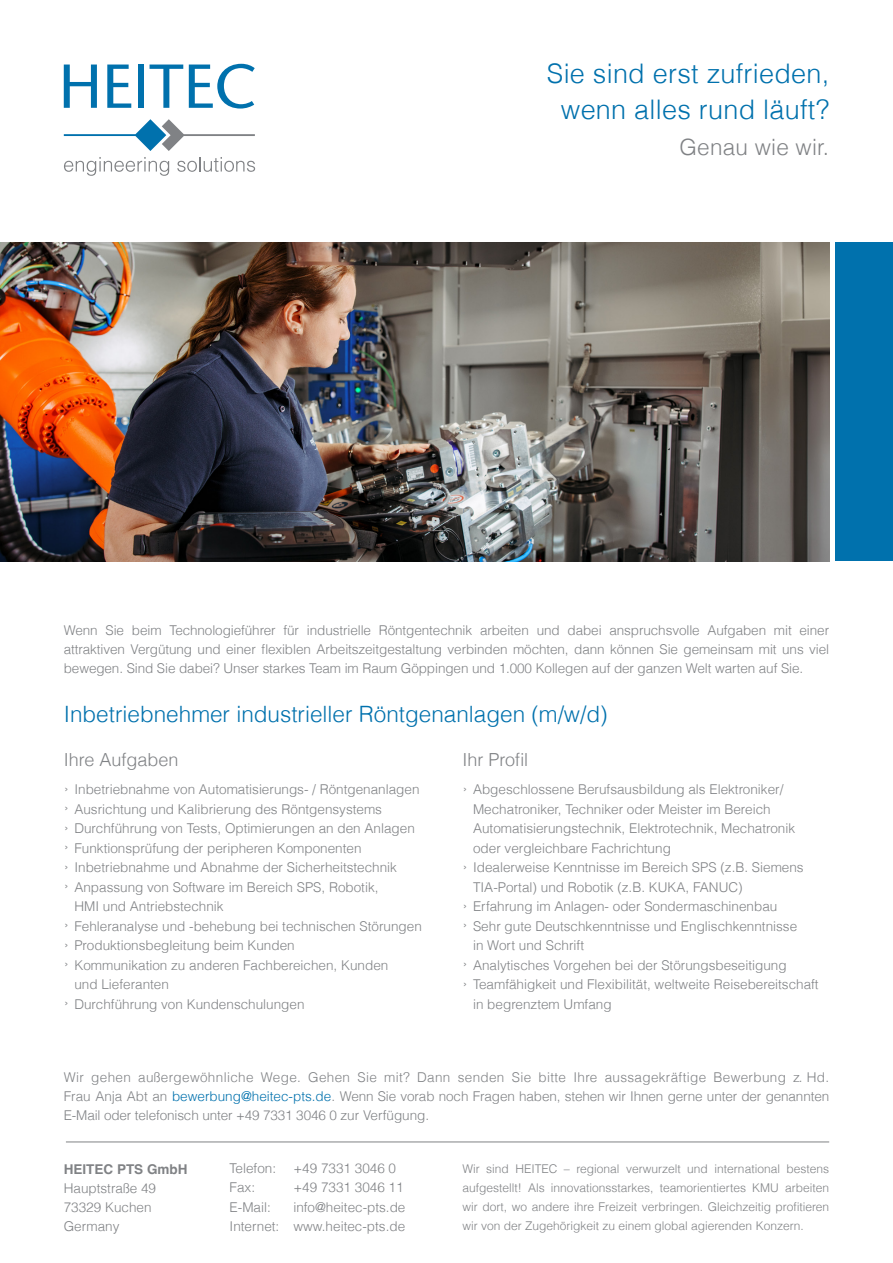
<style>
.page{position:relative;width:893px;height:1263px;background:#fff}
.page>*{position:absolute;margin:0;border:0;box-sizing:border-box;transform-origin:0 0}
.t1{font:300 27px/36px "Helvetica";letter-spacing:.01em;color:#0071ad;text-align:center}
.t2{font:300 22.5px "Helvetica";color:#0071ad}
.t3{font:300 22.5px "Helvetica";letter-spacing:.01em;color:#808285}
.t4{font:300 18px "Helvetica";color:#808285}
.t5{font:300 13.5px/19.2px "Helvetica";color:#808285;text-align:justify}
.t6{font:700 13.5px "Helvetica";color:#808285}
.t7{font:300 12px/19.2px "Helvetica";color:#808285;text-align:justify}
.s1{color:#0071ad}
</style>
<div class="page">
<svg style="left:64px;top:119px;width:191px;height:32px"></svg>
<svg style="left:64px;top:65px;width:33px;height:43px"></svg>
<svg style="left:107px;top:65px;width:24px;height:43px"></svg>
<div style="left:138px;top:65px;width:6px;height:43px;background:#0071ad"></div>
<svg style="left:150px;top:65px;width:33px;height:43px"></svg>
<svg style="left:189px;top:64px;width:66px;height:45px"></svg>
<svg style="left:64px;top:157px;width:105px;height:19px"></svg>
<svg style="left:177px;top:157px;width:78px;height:15px"></svg>
<div style="left:836px;top:242px;width:57px;height:319px;background:#0071ad"></div>
<hr style="left:66px;top:1142px;width:763px;height:1px;background:#808285">
<img style="left:0;top:242px;width:829px;height:319px">
<h1 class="t1" style="left:547px;top:55px;width:284px">Sie sind erst zufrieden, wenn alles rund läuft?</h1>
<h2 class="t3" style="left:679px;top:133px;width:151px">Genau wie wir.</h2>
<p class="t5" style="left:64px;top:620px;width:767px">Wenn Sie beim Technologieführer für industrielle Röntgentechnik arbeiten und dabei anspruchsvolle Aufgaben mit einer attraktiven Vergütung und einer flexiblen Arbeitszeitgestaltung verbinden möchten, dann können Sie gemeinsam mit uns viel bewegen. Sind Sie dabei? Unser starkes Team im Raum Göppingen und 1.000 Kollegen auf der ganzen Welt warten auf Sie.</p>
<h2 class="t2" style="left:64px;top:700px;width:545px">Inbetriebnehmer industrieller Röntgenanlagen (m/w/d)</h2>
<h3 class="t4" style="left:64px;top:748px;width:116px">Ihre Aufgaben</h3>
<p class="t5" style="left:64px;top:780px;width:357px">› Inbetriebnahme von Automatisierungs- / Röntgenanlagen</p>
<p class="t5" style="left:64px;top:799px;width:320px">› Ausrichtung und Kalibrierung des Röntgensystems</p>
<p class="t5" style="left:64px;top:818px;width:353px">› Durchführung von Tests, Optimierungen an den Anlagen</p>
<p class="t5" style="left:64px;top:838px;width:299px">› Funktionsprüfung der peripheren Komponenten</p>
<p class="t5" style="left:64px;top:857px;width:335px">› Inbetriebnahme und Abnahme der Sicherheitstechnik</p>
<p class="t5" style="left:64px;top:877px;width:316px">› Anpassung von Software im Bereich SPS, Robotik,</p>
<p class="t5" style="left:74px;top:896px;width:151px">HMI und Antriebstechnik</p>
<p class="t5" style="left:64px;top:916px;width:360px">› Fehleranalyse und -behebung bei technischen Störungen</p>
<p class="t5" style="left:64px;top:935px;width:232px">› Produktionsbegleitung beim Kunden</p>
<p class="t5" style="left:64px;top:955px;width:326px">› Kommunikation zu anderen Fachbereichen, Kunden</p>
<p class="t5" style="left:74px;top:974px;width:96px">und Lieferanten</p>
<p class="t5" style="left:64px;top:994px;width:242px">› Durchführung von Kundenschulungen</p>
<h3 class="t4" style="left:462px;top:748px;width:67px">Ihr Profil</h3>
<p class="t5" style="left:462px;top:780px;width:322px">› Abgeschlossene Berufsausbildung als Elektroniker/</p>
<p class="t5" style="left:473px;top:799px;width:299px">Mechatroniker, Techniker oder Meister im Bereich</p>
<p class="t5" style="left:473px;top:818px;width:324px">Automatisierungstechnik, Elektrotechnik, Mechatronik</p>
<p class="t5" style="left:473px;top:838px;width:199px">oder vergleichbare Fachrichtung</p>
<p class="t5" style="left:462px;top:857px;width:343px">› Idealerweise Kenntnisse im Bereich SPS (z.B. Siemens</p>
<p class="t5" style="left:473px;top:877px;width:271px">TIA-Portal) und Robotik (z.B. KUKA, FANUC)</p>
<p class="t5" style="left:462px;top:896px;width:316px">› Erfahrung im Anlagen- oder Sondermaschinenbau</p>
<p class="t5" style="left:462px;top:916px;width:336px">› Sehr gute Deutschkenntnisse und Englischkenntnisse</p>
<p class="t5" style="left:473px;top:935px;width:113px">in Wort und Schrift</p>
<p class="t5" style="left:462px;top:955px;width:326px">› Analytisches Vorgehen bei der Störungsbeseitigung</p>
<p class="t5" style="left:462px;top:974px;width:358px">› Teamfähigkeit und Flexibilität, weltweite Reisebereitschaft</p>
<p class="t5" style="left:473px;top:994px;width:140px">in begrenztem Umfang</p>
<p class="t5" style="left:64px;top:1067px;width:767px">Wir gehen außergewöhnliche Wege. Gehen Sie mit? Dann senden Sie bitte Ihre aussagekräftige Bewerbung z. Hd.<br>Frau Anja Abt an <span class="s1">bewerbung@heitec-pts.de</span>. Wenn Sie vorab noch Fragen haben, stehen wir Ihnen gerne unter der genannten E-Mail oder telefonisch unter +49 7331 3046 0 zur Verfügung.</p>
<p class="t6" style="left:64px;top:1161px;width:125px">HEITEC PTS GmbH</p>
<p class="t5" style="left:64px;top:1178px;width:94px;text-align:left">Hauptstraße 49<br>73329 Kuchen<br>Germany</p>
<p class="t5" style="left:230px;top:1159px;width:48px">Telefon:</p>
<p class="t5" style="left:293px;top:1159px;width:104px">+49 7331 3046 0</p>
<p class="t5" style="left:230px;top:1178px;width:27px">Fax:</p>
<p class="t5" style="left:293px;top:1178px;width:112px">+49 7331 3046 11</p>
<p class="t5" style="left:230px;top:1197px;width:43px">E-Mail:</p>
<p class="t5" style="left:230px;top:1197px;width:177px;text-align:right">info@heitec-pts.de<br>Internet: www.heitec-pts.de</p>
<p class="t7" style="left:462px;top:1159px;width:368px">Wir sind HEITEC – regional verwurzelt und international bestens aufgestellt! Als innovationsstarkes, teamorientiertes KMU arbeiten wir dort, wo andere ihre Freizeit verbringen. Gleichzeitig profitieren wir von der Zugehörigkeit zu einem global agierenden Konzern.</p>
</div>
